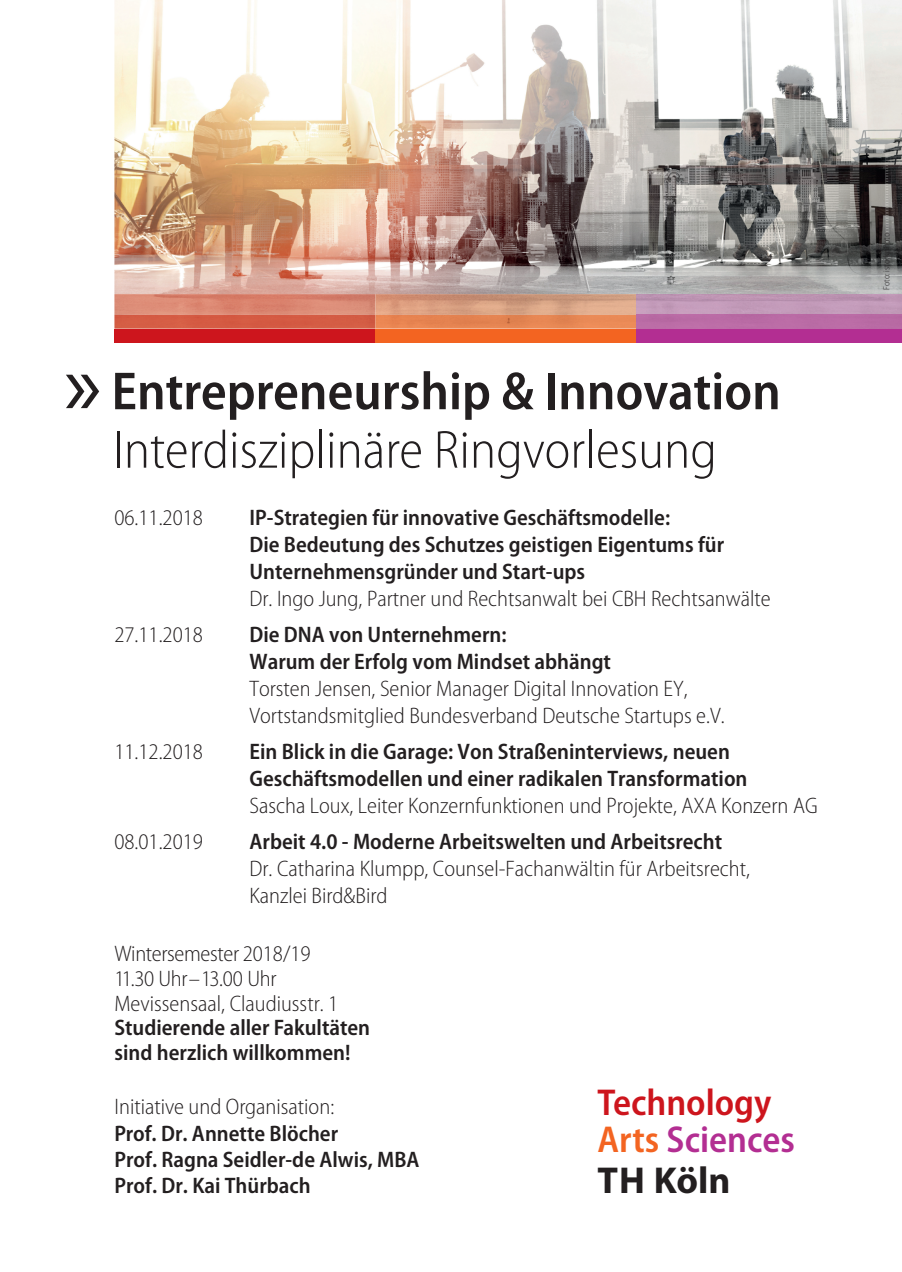
<style>
.page{position:relative;width:902px;height:1272px;background:#fff}
.page>*{position:absolute;margin:0;border:0;box-sizing:border-box;transform-origin:0 0}
.t1{font:90.75px "Myriad Pro";color:#231f20}
.t2{font:300 semi-condensed 53.93px "Myriad Pro";color:#231f20}
.t3{font:600 semi-condensed 53.93px "Myriad Pro";color:#231f20}
.t4{font:600 semi-condensed 37.58px/37.6px "Myriad Pro";color:#cd151d}
.t5{font:700 37.58px "Myriad Pro";color:#231f20}
.t6{font:600 semi-condensed 22.5px/27px "Myriad Pro";color:#231f20}
.t7{font:300 semi-condensed 22.5px/27px "Myriad Pro";color:#231f20}
.t8{font:300 semi-condensed 9px "Myriad Pro";color:#231f20}
.s1{color:#f36421}
.s2{color:#b32e92}
</style>
<div class="page">
<img style="left:114px;top:0;width:787px;height:343px">
<img style="left:114px;top:294px;width:787px;height:34px">
<img style="left:114px;top:315px;width:522px;height:13px">
<div style="left:114px;top:328px;width:261px;height:14px;background:#cd151d"></div>
<div style="left:375px;top:328px;width:261px;height:14px;background:#f36421"></div>
<div style="left:636px;top:328px;width:265px;height:14px;background:#b32e92"></div>
<h1 class="t1" style="left:64px;top:328px;width:40px">»</h1>
<h2 class="t3" style="left:111px;top:357px;width:670px">Entrepreneurship &amp; Innovation</h2>
<h2 class="t2" style="left:113px;top:417px;width:605px">Interdisziplinäre Ringvorlesung</h2>
<p class="t7" style="left:114px;top:504px;width:90px">06.11.2018</p>
<p class="t6" style="left:249px;top:503px;width:476px">IP-Strategien für innovative Geschäftsmodelle:<br>Die Bedeutung des Schutzes geistigen Eigentums für<br>Unternehmensgründer und Start-ups</p>
<p class="t7" style="left:249px;top:585px;width:522px">Dr. Ingo Jung, Partner und Rechtsanwalt bei CBH Rechtsanwälte</p>
<p class="t7" style="left:114px;top:621px;width:90px">27.11.2018</p>
<p class="t6" style="left:249px;top:620px;width:363px">Die DNA von Unternehmern:<br>Warum der Erfolg vom Mindset abhängt</p>
<p class="t7" style="left:249px;top:675px;width:476px">Torsten Jensen, Senior Manager Digital Innovation EY,<br>Vortstandsmitglied Bundesverband Deutsche Startups e.V.</p>
<p class="t7" style="left:114px;top:738px;width:90px">11.12.2018</p>
<p class="t6" style="left:249px;top:737px;width:499px">Ein Blick in die Garage: Von Straßeninterviews, neuen<br>Geschäftsmodellen und einer radikalen Transformation</p>
<p class="t7" style="left:249px;top:792px;width:569px">Sascha Loux, Leiter Konzernfunktionen und Projekte, AXA Konzern AG</p>
<p class="t7" style="left:114px;top:828px;width:90px">08.01.2019</p>
<p class="t6" style="left:249px;top:827px;width:474px">Arbeit 4.0 - Moderne Arbeitswelten und Arbeitsrecht</p>
<p class="t7" style="left:249px;top:855px;width:502px">Dr. Catharina Klumpp, Counsel-Fachanwältin für Arbeitsrecht,<br>Kanzlei Bird&amp;Bird</p>
<p class="t7" style="left:114px;top:941px;width:225px;line-height:24.8px">Wintersemester 2018/19<br>11.30 Uhr–13.00 Uhr<br>Mevissensaal, Claudiusstr. 1</p>
<p class="t6" style="left:114px;top:1015px;width:257px;line-height:24.8px">Studierende aller Fakultäten sind herzlich willkommen!</p>
<p class="t7" style="left:114px;top:1093px;width:221px">Initiative und Organisation:</p>
<p class="t6" style="left:114px;top:1120px;width:307px;line-height:25.9px">Prof. Dr. Annette Blöcher<br>Prof. Ragna Seidler-de Alwis, MBA<br>Prof. Dr. Kai Thürbach</p>
<h3 class="t4" style="left:597px;top:1082px;width:199px">Technology<br><span class="s1">Arts</span> <span class="s2">Sciences</span></h3>
<h3 class="t5" style="left:597px;top:1156px;width:134px">TH Köln</h3>
<p class="t8" style="left:880px;top:290px;width:58px;rotate:-90deg">Foto: istockphoto</p>
</div>
